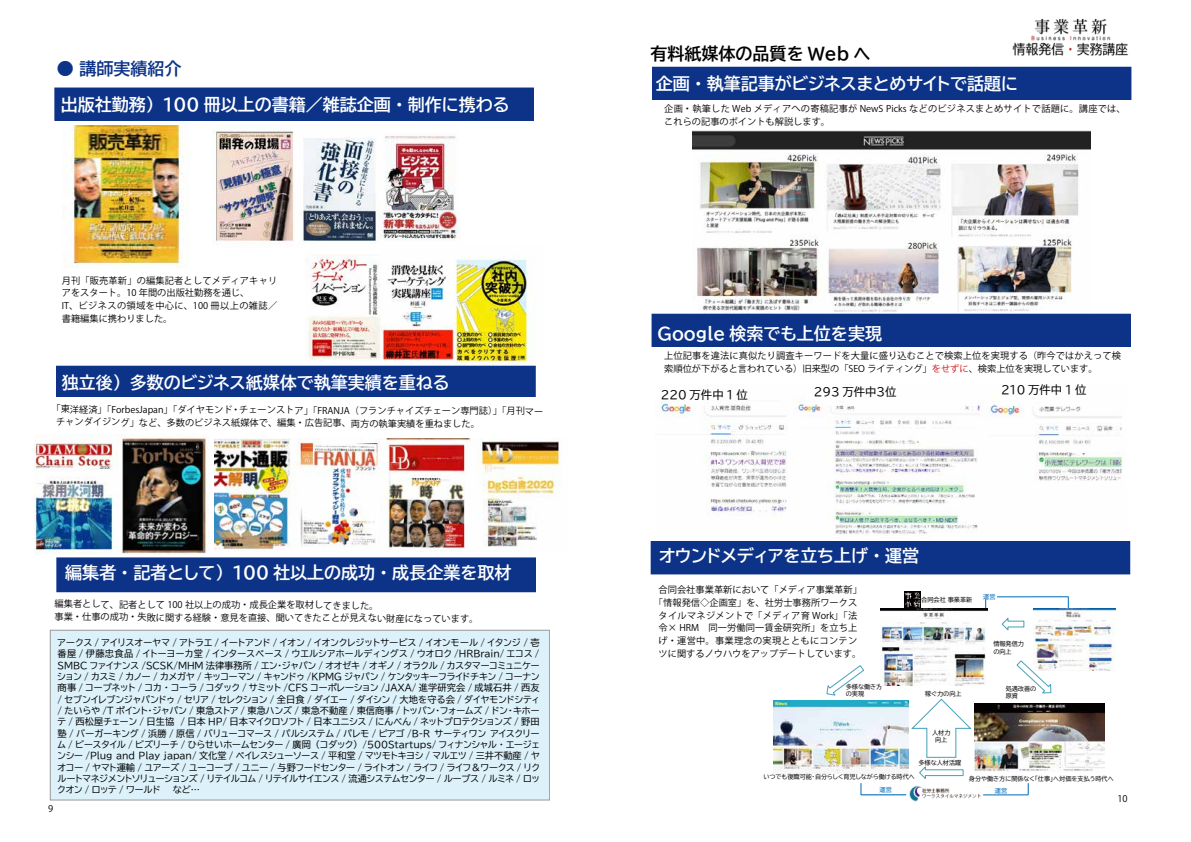
<style>
.page{position:relative;width:1191px;height:842px;background:#fff}
.page>*{position:absolute;margin:0;border:0;box-sizing:border-box;transform-origin:0 0}
.t1{font:17px "BIZ UDP Gothic Bold";color:#fff}
.t2{font:17px "BIZ UDP Gothic Bold";color:#000}
.t3{font:17px "BIZ UDP Gothic Bold";color:#0c3388}
.t4{font:11.3px "BIZ UDP Gothic";color:#000}
.t5{font:9.2px/11.3px "BIZ UDP Gothic";color:#000;text-align:justify}
.t6{font:9.2px/12.8px "Koz Go Pr 6 N";color:#000}
.t7{font:9.2px/12.8px "Koz Go Pr 6 N";letter-spacing:.02em;color:#000}
.t8{font:9.2px/12.8px "Koz Go Pr 6 N";letter-spacing:.025em;color:#000}
.t9{font:6.1px/7.4px "BIZ UDP Gothic";color:#040000}
.t10{font:6.1px "BIZ UDP Gothic";color:#036eb8}
.s1{color:#d0121b}
</style>
<div class="page">
<div style="left:50px;top:630px;width:499px;height:170px;background:#dcf1f9"></div>
<div style="left:55px;top:88px;width:478px;height:32px;background:#0c3388"></div>
<div style="left:57px;top:366px;width:478px;height:30px;background:#0c3388"></div>
<div style="left:57px;top:558px;width:478px;height:34px;background:#0c3388"></div>
<img style="left:214px;top:439px;width:347px;height:111px">
<img style="left:35px;top:436px;width:172px;height:119px">
<img style="left:63px;top:125px;width:126px;height:143px">
<img style="left:214px;top:124px;width:245px;height:118px">
<img style="left:306px;top:255px;width:224px;height:110px">
<img style="left:692px;top:130px;width:398px;height:184px">
<div style="left:652px;top:67px;width:479px;height:33px;background:#0c3388"></div>
<div style="left:652px;top:314px;width:478px;height:32px;background:#0c3388"></div>
<div style="left:651px;top:542px;width:478px;height:32px;background:#0c3388"></div>
<img style="left:974px;top:703px;width:130px;height:69px">
<img style="left:774px;top:701px;width:134px;height:72px">
<svg style="left:826px;top:665px;width:38px;height:31px"></svg>
<svg style="left:1016px;top:660px;width:36px;height:34px"></svg>
<svg style="left:911px;top:698px;width:61px;height:60px"></svg>
<svg style="left:919px;top:766px;width:45px;height:13px"></svg>
<img style="left:909px;top:786px;width:72px;height:15px">
<img style="left:904px;top:591px;width:16px;height:16px">
<svg style="left:983px;top:783px;width:46px;height:13px"></svg>
<svg style="left:860px;top:783px;width:46px;height:13px"></svg>
<svg style="left:1001px;top:617px;width:24px;height:14px"></svg>
<svg style="left:997px;top:596px;width:72px;height:13px"></svg>
<img style="left:880px;top:609px;width:107px;height:77px">
<img style="left:1034px;top:608px;width:81px;height:62px">
<img style="left:655px;top:395px;width:468px;height:140px">
<img style="left:1012px;top:18px;width:117px;height:38px">
<h1 class="t3" style="left:57px;top:60px;width:126px">● 講師実績紹介</h1>
<h1 class="t1" style="left:61px;top:96px;width:450px">出版社勤務） 100 冊以上の書籍／雑誌企画・制作に携わる</h1>
<p class="t7" style="left:62px;top:274px;width:217px">月刊「販売革新」の編集記者としてメディアキャリアをスタート。10 年間の出版社勤務を通じ、<br>IT、ビジネスの領域を中心に、100 冊以上の雑誌／書籍編集に携わりました。</p>
<h1 class="t1" style="left:62px;top:374px;width:389px">独立後）多数のビジネス紙媒体で執筆実績を重ねる</h1>
<p class="t6" style="left:56px;top:404px;width:489px;text-indent:-5px">「東洋経済」「ForbesJapan」「ダイヤモンド・チェーンストア」「FRANJA（フランチャイズチェーン専門誌）」「月刊マーチャンダイジング」など、多数のビジネス紙媒体で、編集・広告記事、両方の執筆実績を重ねました。</p>
<h1 class="t1" style="left:65px;top:564px;width:447px">編集者・記者として） 100 社以上の成功・成長企業を取材</h1>
<p class="t6" style="left:55px;top:598px;width:425px">編集者として、記者として 100 社以上の成功・成長企業を取材してきました。<br>事業・仕事の成功・失敗に関する経験・意見を直接、聞いてきたことが見えない財産になっています。</p>
<p class="t5" style="left:58px;top:637px;width:483px">アークス / アイリスオーヤマ / アトラエ / イートアンド / イオン / イオンクレジットサービス / イオンモール / イタンジ / 壱番屋 / 伊藤忠食品 / イトーヨーカ堂 / インタースペース / ウエルシアホールディングス / ウオロク /HRBrain/ エコス / SMBC ファイナンス /SCSK/MHM 法律事務所 / エン・ジャパン / オオゼキ / オギノ / オラクル / カスタマーコミュニケーション / カスミ / カノー / カメガヤ / キッコーマン / キャンドゥ /KPMG ジャパン / ケンタッキーフライドチキン / コーナン商事 / コープネット / コカ・コーラ / コダック / サミット /CFS コーポレーション /JAXA/ 進学研究会 / 成城石井 / 西友/ セブンイレブンジャパンドゥ / セリア / セレクション / 全日食 / ダイエー / ダイシン / 大地を守る会 / ダイヤモンドシティ/ たいらや /T ポイント・ジャパン / 東急ストア / 東急ハンズ / 東急不動産 / 東信商事 / トッパン・フォームズ / ドン・キホーテ / 西松屋チェーン / 日生協　/ 日本 HP/ 日本マイクロソフト / 日本ユニシス / にんべん / ネットプロテクションズ / 野田塾 / バーガーキング / 浜勝 / 原信 / バリューコマース / パルシステム / パレモ / ピアゴ /B-R サーティワン アイスクリーム / ビースタイル / ビズリーチ / ひらせいホームセンター / 廣岡（コダック） /500Startups/ フィナンシャル・エージェンシー /Plug and Play japan/ 文化堂 / ペイレスシューソース / 平和堂 / マツモトキヨシ / マルエツ / 三井不動産 / ヤオコー / ヤマト運輸 / ユアーズ / ユーコープ / ユニー / 与野フードセンター / ライトオン / ライフ / ライフ＆ワークス / リクルートマネジメントソリューションズ / リテイルコム / リテイルサイエンス / 流通システムセンター / ループス / ルミネ / ロックオン / ロッテ / ワールド　　など…</p>
<p class="t6" style="left:48px;top:802px;width:7px">9</p>
<h1 class="t2" style="left:650px;top:45px;width:221px">有料紙媒体の品質を Web へ</h1>
<h1 class="t1" style="left:656px;top:75px;width:364px">企画・執筆記事がビジネスまとめサイトで話題に</h1>
<p class="t8" style="left:664px;top:103px;width:463px">企画・執筆した Web メディアへの寄稿記事が NewS Picks などのビジネスまとめサイトで話題に。講座では、これらの記事のポイントも解説します。</p>
<h1 class="t1" style="left:657px;top:325px;width:226px">Google 検索でも上位を実現</h1>
<p class="t6" style="left:664px;top:350px;width:458px">上位記事を違法に真似たり調査キーワードを大量に盛り込むことで検索上位を実現する（昨今ではかえって検索順位が下がると言われている）旧来型の「SEO ライティング」<span class="s1">をせずに</span>、検索上位を実現しています。</p>
<p class="t4" style="left:661px;top:389px;width:88px">220 万件中 1 位</p>
<p class="t4" style="left:814px;top:386px;width:84px">293 万件中３位</p>
<p class="t4" style="left:1001px;top:384px;width:87px">210 万件中 1 位</p>
<h1 class="t1" style="left:659px;top:547px;width:262px">オウンドメディアを立ち上げ・運営</h1>
<p class="t6" style="left:654px;top:583px;width:209px;text-align:center">合同会社事業革新において「メディア事業革新」「情報発信◇企画室」を、社労士事務所ワークスタイルマネジメントで「メディア育 Work」「法令× HRM　同一労働同一賃金研究所」を立ち上げ・運営中。事業理念の実現とともにコンテンツに関するノウハウをアップデートしています。</p>
<p class="t9" style="left:921px;top:596px;width:53px">合同会社事業革新</p>
<p class="t10" style="left:983px;top:593px;width:14px">運営</p>
<p class="t9" style="left:993px;top:640px;width:32px">情報発信力の向上</p>
<p class="t9" style="left:846px;top:682px;width:38px">多様な働き方の実現</p>
<p class="t9" style="left:1005px;top:685px;width:32px">処遇改善の原資</p>
<p class="t9" style="left:925px;top:690px;width:38px">稼ぐ力の向上</p>
<p class="t9" style="left:932px;top:729px;width:20px;text-align:center">人材力向上</p>
<p class="t9" style="left:918px;top:759px;width:44px">多様な人材活躍</p>
<p class="t9" style="left:763px;top:773px;width:153px">いつでも復職可能・自分らしく育児しながら働ける時代へ</p>
<p class="t9" style="left:969px;top:775px;width:146px">身分や働き方に関係なく「仕事」へ対価を支払う時代へ</p>
<p class="t10" style="left:879px;top:787px;width:14px">運営</p>
<p class="t10" style="left:995px;top:787px;width:14px">運営</p>
<p class="t6" style="left:1117px;top:792px;width:12px">10</p>
</div>
